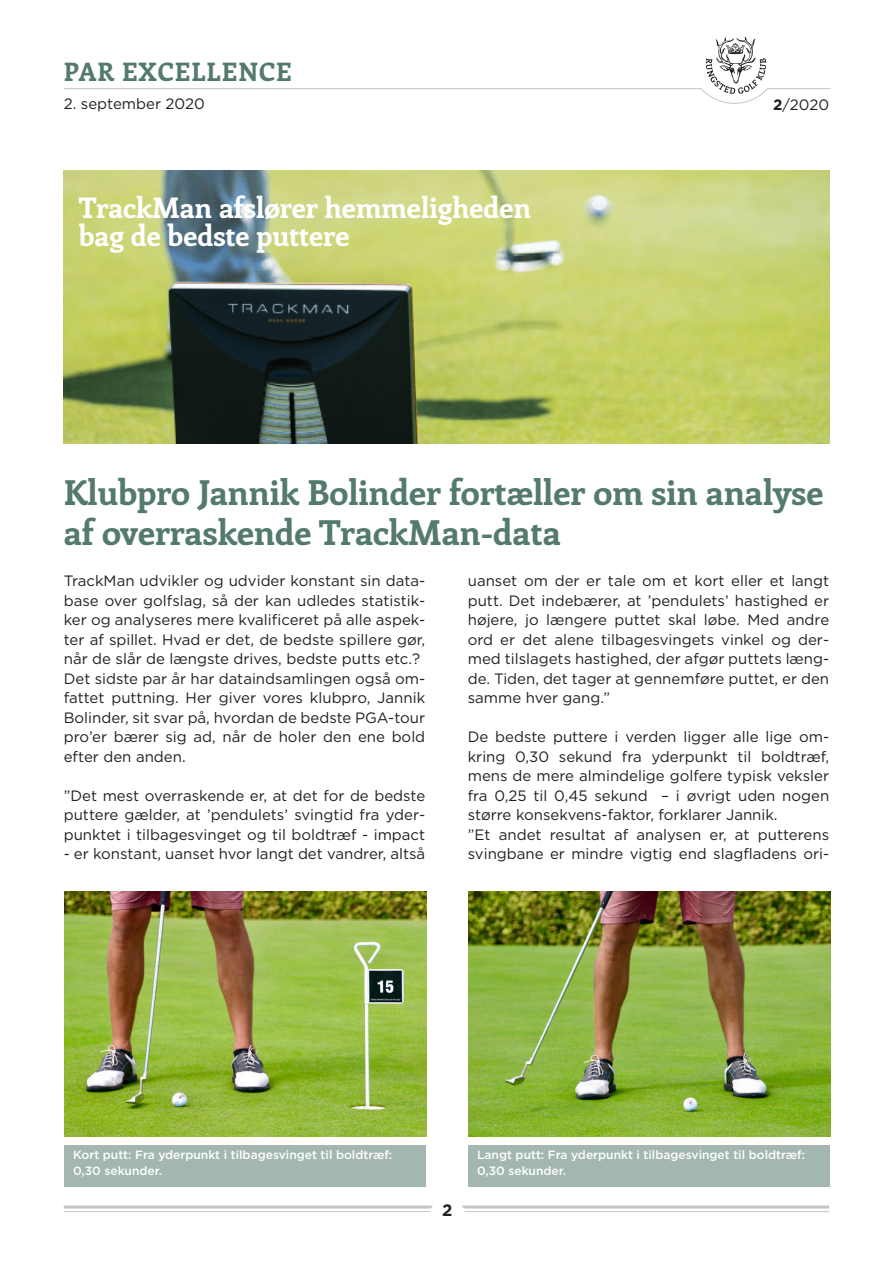
<style>
.page{position:relative;width:893px;height:1263px;background:#fff}
.page>*{position:absolute;margin:0;border:0;box-sizing:border-box;transform-origin:0 0}
.t1{font:700 34.5px/40.5px "Enriqueta";color:#547a6d}
.t2{font:700 28.5px "Enriqueta";color:#fff}
.t3{font:700 25.5px "Enriqueta";letter-spacing:.04em;color:#547a6d}
.t4{font:700 16.5px "Gotham";color:#231f20}
.t5{font:15px/19.5px "Gotham";color:#231f20;text-align:justify}
.t6{font:500 12px/16.5px "Gotham";color:#fff}
.s1{font-weight:700}
</style>
<div class="page">
<hr style="left:64px;top:1211px;width:765px;height:1px;background:#c5c5c6">
<hr style="left:64px;top:1205px;width:765px;height:3px;background:#c5c5c6">
<div style="left:429px;top:1198px;width:36px;height:35px;background:#fff;border-radius:50%"></div>
<svg style="left:63px;top:37px;width:768px;height:67px"></svg>
<img style="left:64px;top:170px;width:765px;height:273px">
<img style="left:65px;top:891px;width:361px;height:245px">
<div style="left:65px;top:1145px;width:361px;height:42px;background:#a3b7b0"></div>
<div style="left:469px;top:1145px;width:361px;height:42px;background:#a3b7b0"></div>
<img style="left:469px;top:891px;width:361px;height:245px">
<p class="t3" style="left:64px;top:54px;width:230px">PAR EXCELLENCE</p>
<p class="t5" style="left:64px;top:93px;width:143px">2. september 2020</p>
<p class="t5" style="left:773px;top:94px;width:57px"><span class="s1">2</span>/2020</p>
<p class="t2" style="left:79px;top:188px;width:454px">TrackMan afslører hemmeligheden</p>
<p class="t2" style="left:79px;top:216px;width:272px">bag de bedste puttere</p>
<p class="t1" style="left:64px;top:472px;width:761px">Klubpro Jannik Bolinder fortæller om sin analyse af overraskende TrackMan-data</p>
<p class="t5" style="left:64px;top:571px;width:363px">TrackMan udvikler og udvider konstant sin data&shy;base over golfslag, så der kan udledes statistik&shy;ker og analyseres mere kvalificeret på alle aspek&shy;ter af spillet. Hvad er det, de bedste spillere gør, når de slår de længste drives, bedste putts etc.?</p>
<p class="t5" style="left:64px;top:668px;width:363px">Det sidste par år har dataindsamlingen også om&shy;fattet puttning. Her giver vores klubpro, Jannik Bolinder, sit svar på, hvordan de bedste PGA-tour pro’er bærer sig ad, når de holer den ene bold efter den anden.</p>
<p class="t5" style="left:64px;top:785px;width:363px">”Det mest overraskende er, at det for de bedste puttere gælder, at ’pendulets’ svingtid fra yder&shy;punktet i tilbagesvinget og til boldtræf - impact</p>
<p class="t5" style="left:64px;top:844px;width:363px">- er konstant, uanset hvor langt det vandrer, altså</p>
<p class="t5" style="left:468px;top:571px;width:363px">uanset om der er tale om et kort eller et langt putt. Det indebærer, at ’pendulets’ hastighed er højere, jo længere puttet skal løbe. Med andre ord er det alene tilbagesvingets vinkel og der&shy;med tilslagets hastighed, der afgør puttets læng&shy;de. Tiden, det tager at gennemføre puttet, er den samme hver gang.”</p>
<p class="t5" style="left:468px;top:727px;width:363px">De bedste puttere i verden ligger alle lige om&shy;kring 0,30 sekund fra yderpunkt til boldtræf, mens de mere almindelige golfere typisk veksler fra 0,25 til 0,45 sekund – i øvrigt uden nogen større konsekvens-faktor, forklarer Jannik.</p>
<p class="t5" style="left:468px;top:824px;width:363px">”Et andet resultat af analysen er, at putterens svingbane er mindre vigtig end slagfladens ori-</p>
<p class="t6" style="left:73px;top:1146px;width:321px">Kort putt: Fra yderpunkt i tilbagesvinget til boldtræf:<br>0,30 sekunder.</p>
<p class="t6" style="left:477px;top:1146px;width:329px">Langt putt: Fra yderpunkt i tilbagesvinget til boldtræf:<br>0,30 sekunder.</p>
<p class="t4" style="left:442px;top:1199px;width:12px">2</p>
</div>
